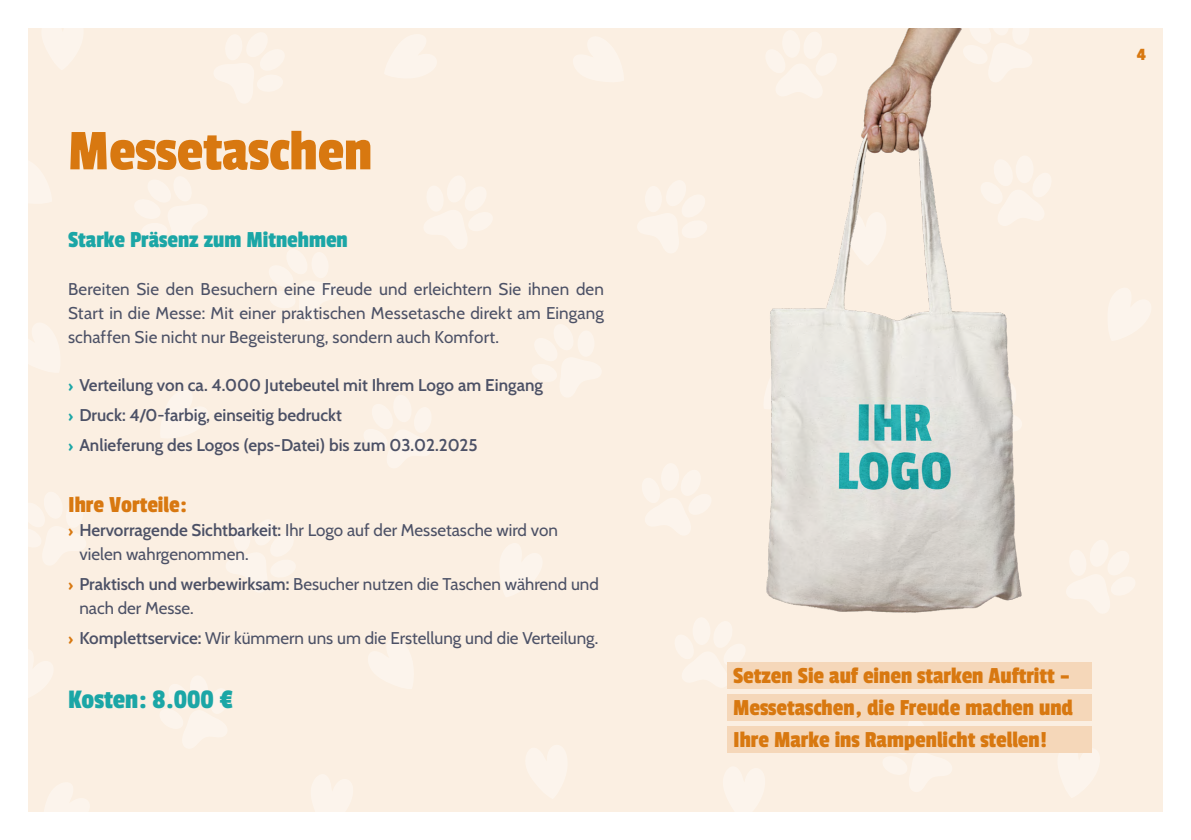
<style>
.page{position:relative;width:1191px;height:840px;background:#fff}
.page>*{position:absolute;margin:0;border:0;box-sizing:border-box;transform-origin:0 0}
.t1{font:60px "Passion One";color:#d87810}
.t2{font:28px "Passion One";color:#1ba6a6}
.t3{font:24px/32px "Passion One";color:#d87810}
.t4{font:24px "Passion One";color:#1ba6a6}
.t5{font:18px "Passion One";color:#d87810}
.t6{font:17px/24px "Cabin";color:#4c5166}
.t7{font:600 17px/29.6px "Cabin";color:#4c5166}
.s1{font-family:"Passion One";font-weight:400;font-size:16px;color:#1ba6a6}
.s2{font-family:"Passion One";font-size:16px;color:#d87810}
.s3{font-weight:600}
</style>
<div class="page">
<div style="left:28px;top:28px;width:1134px;height:783px;background:#fbefe2"></div>
<svg style="left:881px;top:720px;width:73px;height:33px"></svg>
<svg style="left:1055px;top:752px;width:37px;height:1px"></svg>
<svg style="left:41px;top:811px;width:60px;height:1px"></svg>
<svg style="left:308px;top:811px;width:53px;height:1px"></svg>
<svg style="left:720px;top:811px;width:50px;height:1px"></svg>
<div style="left:727px;top:694px;width:365px;height:26px;background:#f5d7b9"></div>
<div style="left:727px;top:726px;width:365px;height:26px;background:#f5d7b9"></div>
<img style="left:727px;top:28px;width:365px;height:661px">
<h1 class="t1" style="left:68px;top:119px;width:306px">Messetaschen</h1>
<h3 class="t4" style="left:68px;top:227px;width:281px">Starke Präsenz zum Mitnehmen</h3>
<p class="t6" style="left:68px;top:276px;width:537px;text-align:justify">Bereiten Sie den Besuchern eine Freude und erleichtern Sie ihnen den Start in die Messe: Mit einer praktischen Messetasche direkt am Eingang schaffen Sie nicht nur Begeisterung, sondern auch Komfort.</p>
<p class="t7" style="left:68px;top:369px;width:476px"><span class="s1">›</span> Verteilung von ca. 4.000 Jutebeutel mit Ihrem Logo am Eingang <span class="s1">›</span> Druck: 4/0-farbig, einseitig bedruckt<br><span class="s1">›</span> Anlieferung des Logos (eps-Datei) bis zum 03.02.2025</p>
<h3 class="t3" style="left:68px;top:488px;width:120px">Ihre Vorteile:</h3>
<p class="t6" style="left:79px;top:517px;width:480px;text-indent:-11px"><span class="s2">›</span> <span class="s3">Hervorragende Sichtbarkeit:</span> Ihr Logo auf der Messetasche wird von vielen wahrgenommen.</p>
<p class="t6" style="left:79px;top:570px;width:521px;text-indent:-11px"><span class="s2">›</span> <span class="s3">Praktisch und werbewirksam:</span> Besucher nutzen die Taschen während und nach der Messe.</p>
<p class="t6" style="left:68px;top:624px;width:532px"><span class="s2">›</span> <span class="s3">Komplettservice:</span> Wir kümmern uns um die Erstellung und die Verteilung.</p>
<h2 class="t2" style="left:68px;top:683px;width:167px">Kosten: 8.000 €</h2>
<p class="t5" style="left:1136px;top:45px;width:10px">4</p>
<h3 class="t3" style="left:733px;top:658px;width:341px">Setzen Sie auf einen starken Auftritt –<br>Messetaschen, die Freude machen und<br>Ihre Marke ins Rampenlicht stellen!</h3>
</div>
